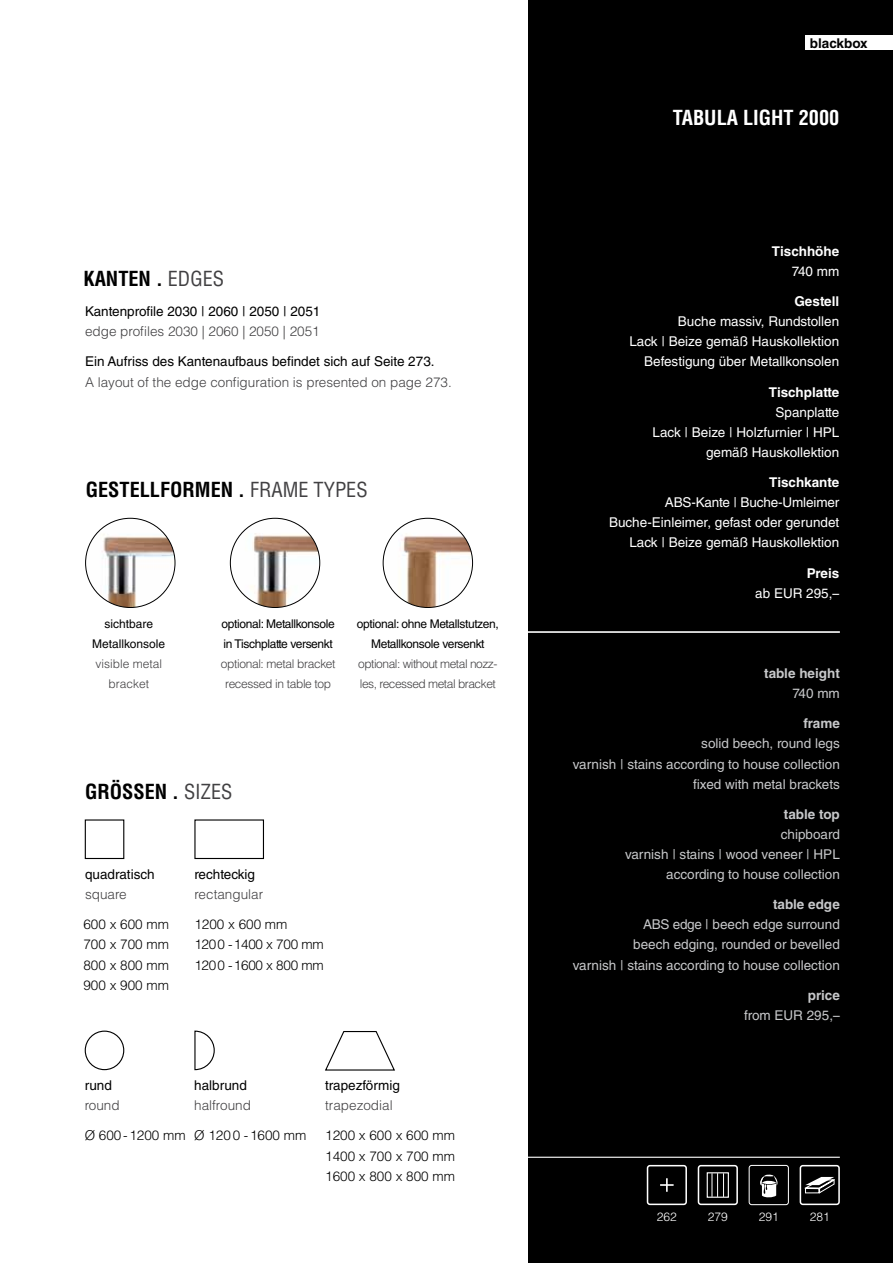
<style>
.page{position:relative;width:893px;height:1263px;background:#fff}
.page>*{position:absolute;margin:0;border:0;box-sizing:border-box;transform-origin:0 0}
.t1{font:700 condensed 20.25px "Helvetica LT Std";color:#000}
.t2{font:700 condensed 20.25px "Helvetica LT Std";color:#fff}
.t3{font:13.5px/20.1px "Helvetica LT Std";color:#c7c8ca;text-align:right}
.t4{font:13.5px/20.1px "Helvetica LT Std";color:#fff;text-align:right}
.t5{font:13.5px "Helvetica LT Std";color:#000}
.t6{font:300 13.5px "Helvetica LT Std";color:#414042}
.t7{font:300 13.5px/20.1px "Helvetica LT Std";color:#000;text-align:justify}
.t8{font:300 13.5px/20.1px "Helvetica LT Std";letter-spacing:-.02em;color:#000}
.t9{font:700 13.5px "Helvetica LT Std";color:#fff}
.t10{font:700 13.5px "Helvetica LT Std";color:#c7c8ca}
.t11{font:700 13.5px "Helvetica LT Std";color:#000}
.t12{font:12px/20.1px "Helvetica LT Std";letter-spacing:-.03em;color:#000;text-align:center}
.t13{font:300 12px/20.1px "Helvetica LT Std";letter-spacing:-.03em;color:#414042}
.t14{font:12px/20.1px "Helvetica LT Std";color:#000;text-align:center}
.t15{font:300 12px/20.1px "Helvetica LT Std";color:#414042;text-align:center}
.t16{font:300 12px "Helvetica LT Std";color:#fff}
.s1{font-weight:400;color:#414042}
.s2{font-weight:700}
.s3{font-family:"Univers LT Std";font-weight:700;font-stretch:condensed}
</style>
<div class="page">
<div style="left:529px;top:0;width:364px;height:1263px;background:#000"></div>
<hr style="left:528px;top:1157px;width:312px;height:1px;background:#fff">
<hr style="left:528px;top:631px;width:312px;height:2px;background:#fff">
<div style="left:800px;top:1165px;width:40px;height:40px;border:2px solid #fff;border-radius:3px"></div>
<svg style="left:805px;top:1177px;width:29px;height:16px"></svg>
<svg style="left:749px;top:1165px;width:40px;height:40px"></svg>
<div style="left:698px;top:1165px;width:40px;height:40px;border:2px solid #fff;border-radius:3px"></div>
<div style="left:707px;top:1172px;width:22px;height:26px;border:1px solid #fff"></div>
<svg style="left:712px;top:1173px;width:12px;height:24px"></svg>
<div style="left:647px;top:1165px;width:40px;height:40px;border:2px solid #fff;border-radius:3px"></div>
<svg style="left:660px;top:1178px;width:14px;height:14px"></svg>
<div style="left:806px;top:35px;width:87px;height:15px;background:#fff"></div>
<div style="left:85px;top:819px;width:39px;height:40px;border:1px solid #000"></div>
<div style="left:194px;top:819px;width:70px;height:40px;border:1px solid #000"></div>
<div style="left:85px;top:1030px;width:39px;height:40px;border:1px solid #000;border-radius:50%"></div>
<svg style="left:325px;top:1031px;width:70px;height:40px"></svg>
<svg style="left:194px;top:1030px;width:21px;height:41px"></svg>
<img style="left:86px;top:518px;width:89px;height:89px;border-radius:45px">
<img style="left:230px;top:518px;width:90px;height:89px;border-radius:45px">
<img style="left:383px;top:518px;width:90px;height:89px;border-radius:45px">
<h1 class="t1" style="left:83px;top:266px;width:142px">KANTEN . <span class="s1">EDGES</span></h1>
<p class="t5" style="left:85px;top:304px;width:237px">Kantenprofile 2030 | 2060 | 2050 | 2051</p>
<p class="t6" style="left:85px;top:323px;width:236px">edge profiles 2030 | 2060 | 2050 | 2051</p>
<p class="t5" style="left:85px;top:354px;width:351px">Ein Aufriss des Kantenaufbaus befindet sich auf Seite 273.</p>
<p class="t6" style="left:85px;top:373px;width:368px">A layout of the edge configuration is presented on page 273.</p>
<h1 class="t1" style="left:86px;top:477px;width:283px">GESTELLFORMEN . <span class="s1">FRAME TYPES</span></h1>
<p class="t14" style="left:92px;top:613px;width:74px">sichtbare<br>Metallkonsole</p>
<p class="t15" style="left:95px;top:654px;width:68px">visible metal bracket</p>
<p class="t12" style="left:222px;top:613px;width:115px;text-align:left">optional: Metallkonsole in Tischplatte versenkt</p>
<p class="t13" style="left:221px;top:654px;width:116px;text-align:center">optional: metal bracket recessed in table top</p>
<p class="t12" style="left:357px;top:613px;width:143px">optional: ohne Metallstutzen,<br>Metallkonsole versenkt</p>
<p class="t13" style="left:358px;top:654px;width:141px">optional: without metal nozz&shy;les, recessed metal bracket</p>
<h1 class="t1" style="left:85px;top:779px;width:149px">GRÖSSEN . <span class="s1">SIZES</span></h1>
<p class="t5" style="left:85px;top:866px;width:71px">quadratisch</p>
<p class="t6" style="left:85px;top:886px;width:43px">square</p>
<p class="t5" style="left:194px;top:866px;width:62px">rechteckig</p>
<p class="t6" style="left:194px;top:886px;width:70px">rectangular</p>
<p class="t7" style="left:83px;top:914px;width:87px">600 x 600 mm 700 x 700 mm 800 x 800 mm 900 x 900 mm</p>
<p class="t8" style="left:194px;top:914px;width:131px">1200 x 600 mm<br>1200 -1400 x 700 mm<br>1200 -1600 x 800 mm</p>
<p class="t5" style="left:85px;top:1077px;width:29px">rund</p>
<p class="t6" style="left:85px;top:1097px;width:37px">round</p>
<p class="t7" style="left:85px;top:1125px;width:102px">Ø 600-1200 mm</p>
<p class="t5" style="left:325px;top:1077px;width:76px">trapezförmig</p>
<p class="t6" style="left:325px;top:1097px;width:69px">trapezodial</p>
<p class="t5" style="left:194px;top:1077px;width:54px">halbrund</p>
<p class="t6" style="left:194px;top:1097px;width:58px">halfround</p>
<p class="t7" style="left:194px;top:1125px;width:114px">Ø 1200 -1600 mm</p>
<p class="t7" style="left:325px;top:1125px;width:131px">1200 x 600 x 600 mm 1400 x 700 x 700 mm 1600 x 800 x 800 mm</p>
<p class="t11" style="left:810px;top:35px;width:59px">blackbox</p>
<h1 class="t2" style="left:673px;top:105px;width:168px">TABULA LIGHT 2000</h1>
<p class="t9" style="left:772px;top:243px;width:69px">Tischhöhe</p>
<p class="t4" style="left:792px;top:261px;width:49px">740 mm</p>
<p class="t9" style="left:794px;top:293px;width:46px">Gestell</p>
<p class="t4" style="left:629px;top:311px;width:211px">Buche massiv, Rundstollen<br>Lack | Beize gemäß Hauskollektion<br>Befestigung über Metallkonsolen</p>
<p class="t9" style="left:769px;top:384px;width:72px">Tischplatte</p>
<p class="t4" style="left:653px;top:402px;width:188px">Spanplatte<br>Lack | Beize | Holzfurnier | HPL gemäß Hauskollektion</p>
<p class="t9" style="left:769px;top:474px;width:72px">Tischkante</p>
<p class="t4" style="left:609px;top:492px;width:232px">ABS-Kante | Buche-Umleimer<br>Buche-Einleimer, gefast oder gerundet<br>Lack | Beize gemäß Hauskollektion</p>
<p class="t4" style="left:755px;top:563px;width:86px"><span class="s2">Preis<br></span>ab EUR 295,<span class="s3">–</span></p>
<p class="t10" style="left:764px;top:665px;width:77px">table height</p>
<p class="t3" style="left:792px;top:683px;width:49px">740 mm</p>
<p class="t10" style="left:803px;top:715px;width:38px">frame</p>
<p class="t3" style="left:573px;top:734px;width:268px">solid beech, round legs<br>varnish | stains according to house collection fixed with metal brackets</p>
<p class="t10" style="left:784px;top:806px;width:57px">table top</p>
<p class="t3" style="left:625px;top:824px;width:216px">chipboard<br>varnish | stains | wood veneer | HPL according to house collection</p>
<p class="t10" style="left:773px;top:896px;width:68px">table edge</p>
<p class="t3" style="left:573px;top:914px;width:268px">ABS edge | beech edge surround<br>beech edging, rounded or bevelled<br>varnish | stains according to house collection</p>
<p class="t3" style="left:744px;top:985px;width:97px"><span class="s2">price<br></span>from EUR 295,<span class="s3">–</span></p>
<p class="t16" style="left:657px;top:1209px;width:22px">262</p>
<p class="t16" style="left:708px;top:1209px;width:22px">279</p>
<p class="t16" style="left:759px;top:1209px;width:22px">291</p>
<p class="t16" style="left:810px;top:1209px;width:22px">281</p>
</div>
